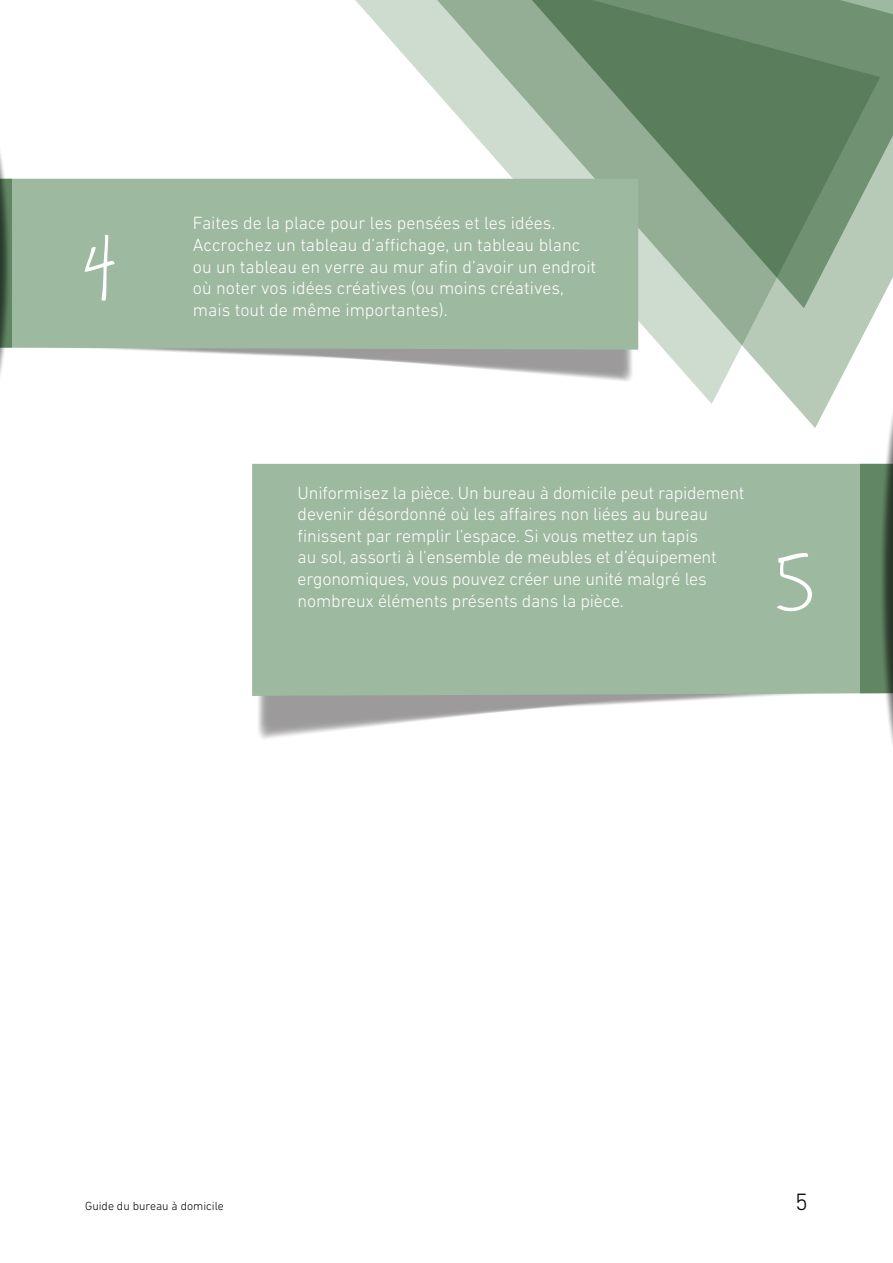
<style>
.page{position:relative;width:893px;height:1263px;background:#fff}
.page>*{position:absolute;margin:0;border:0;box-sizing:border-box;transform-origin:0 0}
.t1{font:105px "Jenna Sue Pro";color:#fff}
.t2{font:300 24px "DIN Next LT Pro";color:#000}
.t3{font:300 18px/21.6px "DIN Next LT Pro";letter-spacing:-.01em;color:#fff}
.t4{font:300 12px "DIN Next LT Pro";color:#000}
</style>
<div class="page">
<svg style="left:282px;top:0;width:595px;height:404px"></svg>
<svg style="left:374px;top:0;width:519px;height:308px;background:#8ea990"></svg>
<svg style="left:281px;top:696px;width:482px;height:14px;fill:#9c9a9b"></svg>
<div style="left:252px;top:464px;width:627px;height:232px;background:#9db99f"></div>
<svg style="left:879px;top:414px;width:14px;height:331px"></svg>
<svg style="left:138px;top:350px;width:471px;height:10px;fill:#9c9a9b"></svg>
<div style="left:11px;top:179px;width:627px;height:171px;background:#9db99f"></div>
<svg style="left:0;top:152px;width:11px;height:224px"></svg>
<h1 class="t1" style="left:83px;top:206px;width:36px">4</h1>
<p class="t3" style="left:193px;top:212px;width:405px">Faites de la place pour les pensées et les idées.<br>Accrochez un tableau d’affichage, un tableau blanc ou un tableau en verre au mur afin d’avoir un endroit où noter vos idées créatives (ou moins créatives, mais tout de même importantes).</p>
<p class="t3" style="left:298px;top:481px;width:448px">Uniformisez la pièce. Un bureau à domicile peut rapidement devenir désordonné où les affaires non liées au bureau finissent par remplir l’espace. Si vous mettez un tapis<br>au sol, assorti à l’ensemble de meubles et d’équipement ergonomiques, vous pouvez créer une unité malgré les nombreux éléments présents dans la pièce.</p>
<h1 class="t1" style="left:772px;top:521px;width:45px">5</h1>
<p class="t4" style="left:85px;top:1199px;width:140px">Guide du bureau à domicile</p>
<h2 class="t2" style="left:795px;top:1188px;width:14px">5</h2>
</div>
